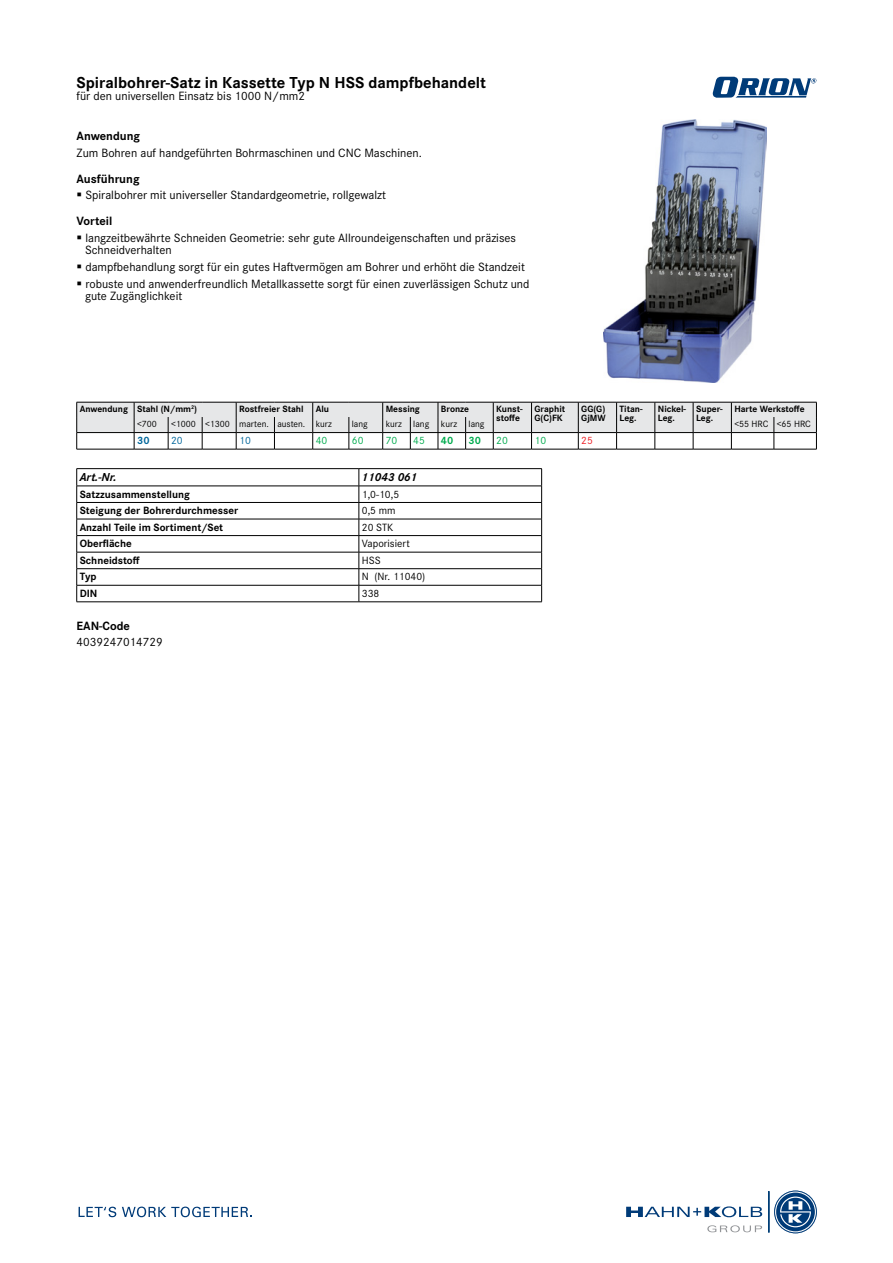
<style>
.page{position:relative;width:893px;height:1263px;background:#fff}
.page>*{position:absolute;margin:0;border:0;box-sizing:border-box;transform-origin:0 0}
.t1{font:700 16.5px "Corporate S Pro";color:#000}
.t2{font:12.45px/12.5px "Corporate S Pro";color:#000}
.t3{font:12.45px "Corporate S";color:#000}
.t4{font:700 12.45px "Corporate S Pro";color:#000}
.t5{font:italic 700 12px "Corporate S Pro";color:#000}
.t6{font:700 10.95px "Corporate S Pro";color:#000}
.t7{font:10.95px "Corporate S Pro";color:#000}
.t8{font:10.95px "Corporate S Pro";color:#00ab4e}
.t9{font:10.95px "Corporate S Pro";color:#00669b}
.t10{font:700 10.95px "Corporate S Pro";color:#00ab4e}
.t11{font:700 10.95px "Corporate S Pro";color:#00669b}
.t12{font:10.95px "Corporate S Pro";color:#ed1d24}
.t13{font:700 9.45px/9.4px "Corporate S Pro";color:#000}
.t14{font:9.45px "Corporate S Pro";color:#000}
</style>
<div class="page">
<img style="left:603px;top:119px;width:163px;height:264px">
<svg style="left:713px;top:77px;width:103px;height:21px"></svg>
<svg style="left:626px;top:1206px;width:136px;height:11px"></svg>
<hr style="left:768px;top:1191px;width:1px;height:41px;background:#003b78">
<svg style="left:775px;top:1191px;width:41px;height:42px"></svg>
<div style="left:774px;top:1191px;width:42px;height:42px;border:2px solid #fff;border-radius:50%"></div>
<div style="left:774px;top:1191px;width:42px;height:42px;border:1px solid #003b78;border-radius:50%"></div>
<svg style="left:707px;top:1225px;width:55px;height:7px"></svg>
<svg style="left:79px;top:1207px;width:37px;height:10px"></svg>
<svg style="left:122px;top:1206px;width:130px;height:11px"></svg>
<svg style="left:76px;top:402px;width:741px;height:48px"></svg>
<hr style="left:774px;top:449px;width:43px;height:1px;background:#000">
<hr style="left:77px;top:468px;width:282px;height:1px;background:#000">
<hr style="left:359px;top:468px;width:183px;height:1px;background:#000">
<hr style="left:77px;top:486px;width:282px;height:1px;background:#000">
<hr style="left:359px;top:486px;width:183px;height:1px;background:#000">
<hr style="left:77px;top:502px;width:282px;height:1px;background:#000">
<hr style="left:359px;top:502px;width:183px;height:1px;background:#000">
<hr style="left:77px;top:519px;width:282px;height:1px;background:#000">
<hr style="left:359px;top:519px;width:183px;height:1px;background:#000">
<hr style="left:77px;top:535px;width:282px;height:1px;background:#000">
<hr style="left:359px;top:535px;width:183px;height:1px;background:#000">
<hr style="left:77px;top:552px;width:282px;height:1px;background:#000">
<hr style="left:359px;top:552px;width:183px;height:1px;background:#000">
<hr style="left:77px;top:568px;width:282px;height:1px;background:#000">
<hr style="left:359px;top:568px;width:183px;height:1px;background:#000">
<hr style="left:77px;top:585px;width:282px;height:1px;background:#000">
<svg style="left:76px;top:469px;width:1px;height:133px"></svg>
<hr style="left:77px;top:601px;width:282px;height:1px;background:#000">
<hr style="left:359px;top:585px;width:183px;height:1px;background:#000">
<svg style="left:359px;top:469px;width:1px;height:132px"></svg>
<svg style="left:541px;top:469px;width:1px;height:132px"></svg>
<hr style="left:359px;top:601px;width:183px;height:1px;background:#000">
<h1 class="t1" style="left:77px;top:69px;width:411px">Spiralbohrer-Satz in Kassette Typ N HSS dampfbehandelt</h1>
<p class="t3" style="left:77px;top:87px;width:230px">für den universellen Einsatz bis 1000 N/mm2</p>
<p class="t4" style="left:77px;top:126px;width:65px">Anwendung</p>
<p class="t2" style="left:77px;top:146px;width:347px">Zum Bohren auf handgeführten Bohrmaschinen und CNC Maschinen.</p>
<p class="t4" style="left:77px;top:169px;width:65px">Ausführung</p>
<p class="t2" style="left:85px;top:188px;width:302px">Spiralbohrer mit universeller Standardgeometrie, rollgewalzt</p>
<p class="t4" style="left:77px;top:211px;width:37px">Vorteil</p>
<p class="t2" style="left:85px;top:230px;width:432px">langzeitbewährte Schneiden Geometrie: sehr gute Allroundeigenschaften und präzises<br>Schneidverhalten</p>
<p class="t2" style="left:85px;top:257px;width:446px;line-height:16.8px">dampfbehandlung sorgt für ein gutes Haftvermögen am Bohrer und erhöht die Standzeit robuste und anwenderfreundlich Metallkassette sorgt für einen zuverlässigen Schutz und</p>
<p class="t2" style="left:85px;top:289px;width:99px">gute Zugänglichkeit</p>
<p class="t13" style="left:80px;top:403px;width:119px">Anwendung Stahl (N/mm<sup>2</sup>)</p>
<p class="t13" style="left:239px;top:403px;width:66px">Rostfreier Stahl</p>
<p class="t13" style="left:316px;top:403px;width:15px">Alu</p>
<p class="t13" style="left:386px;top:403px;width:36px">Messing</p>
<p class="t13" style="left:441px;top:403px;width:30px">Bronze</p>
<p class="t13" style="left:496px;top:403px;width:28px">Kunst&shy;stoffe</p>
<p class="t13" style="left:534px;top:403px;width:32px">Graphit<br>G(C)FK</p>
<p class="t13" style="left:581px;top:403px;width:26px">GG(G)<br>GjMW</p>
<p class="t13" style="left:619px;top:403px;width:25px">Titan-<br>Leg.</p>
<p class="t13" style="left:658px;top:403px;width:30px">Nickel-<br>Leg.</p>
<p class="t13" style="left:696px;top:403px;width:28px">Super-<br>Leg.</p>
<p class="t13" style="left:734px;top:403px;width:72px">Harte Werkstoffe</p>
<p class="t14" style="left:137px;top:417px;width:21px">&lt;700</p>
<p class="t14" style="left:171px;top:417px;width:162px">&lt;1000 &lt;1300 marten. austen. kurz</p>
<p class="t14" style="left:352px;top:417px;width:17px">lang</p>
<p class="t14" style="left:386px;top:417px;width:100px">kurz lang kurz lang</p>
<p class="t14" style="left:734px;top:417px;width:78px">&lt;55 HRC &lt;65 HRC</p>
<p class="t11" style="left:137px;top:432px;width:14px">30</p>
<p class="t9" style="left:171px;top:433px;width:13px">20</p>
<p class="t9" style="left:239px;top:433px;width:13px">10</p>
<p class="t8" style="left:316px;top:433px;width:13px">40</p>
<p class="t8" style="left:352px;top:433px;width:13px">60</p>
<p class="t8" style="left:386px;top:433px;width:13px">70</p>
<p class="t8" style="left:413px;top:433px;width:13px">45</p>
<p class="t10" style="left:441px;top:432px;width:14px">40</p>
<p class="t10" style="left:469px;top:432px;width:14px">30</p>
<p class="t8" style="left:496px;top:433px;width:13px">20</p>
<p class="t8" style="left:534px;top:433px;width:13px">10</p>
<p class="t12" style="left:581px;top:433px;width:13px">25</p>
<p class="t5" style="left:80px;top:468px;width:38px">Art.-Nr.</p>
<p class="t5" style="left:362px;top:468px;width:57px">11043 061</p>
<p class="t6" style="left:80px;top:485px;width:112px">Satzzusammenstellung</p>
<p class="t7" style="left:362px;top:486px;width:39px">1,0-10,5</p>
<p class="t6" style="left:80px;top:502px;width:160px">Steigung der Bohrerdurchmesser</p>
<p class="t7" style="left:362px;top:502px;width:35px">0,5 mm</p>
<p class="t6" style="left:80px;top:518px;width:145px">Anzahl Teile im Sortiment/Set</p>
<p class="t7" style="left:362px;top:519px;width:33px">20 STK</p>
<p class="t6" style="left:80px;top:535px;width:54px">Oberfläche</p>
<p class="t7" style="left:362px;top:536px;width:49px">Vaporisiert</p>
<p class="t6" style="left:80px;top:551px;width:62px">Schneidstoff</p>
<p class="t7" style="left:362px;top:552px;width:20px">HSS</p>
<p class="t6" style="left:80px;top:568px;width:18px">Typ</p>
<p class="t7" style="left:362px;top:569px;width:65px">N (Nr. 11040)</p>
<p class="t6" style="left:80px;top:585px;width:19px">DIN</p>
<p class="t7" style="left:362px;top:585px;width:19px">338</p>
<p class="t4" style="left:77px;top:615px;width:55px">EAN-Code</p>
<p class="t2" style="left:77px;top:635px;width:88px">4039247014729</p>
</div>
